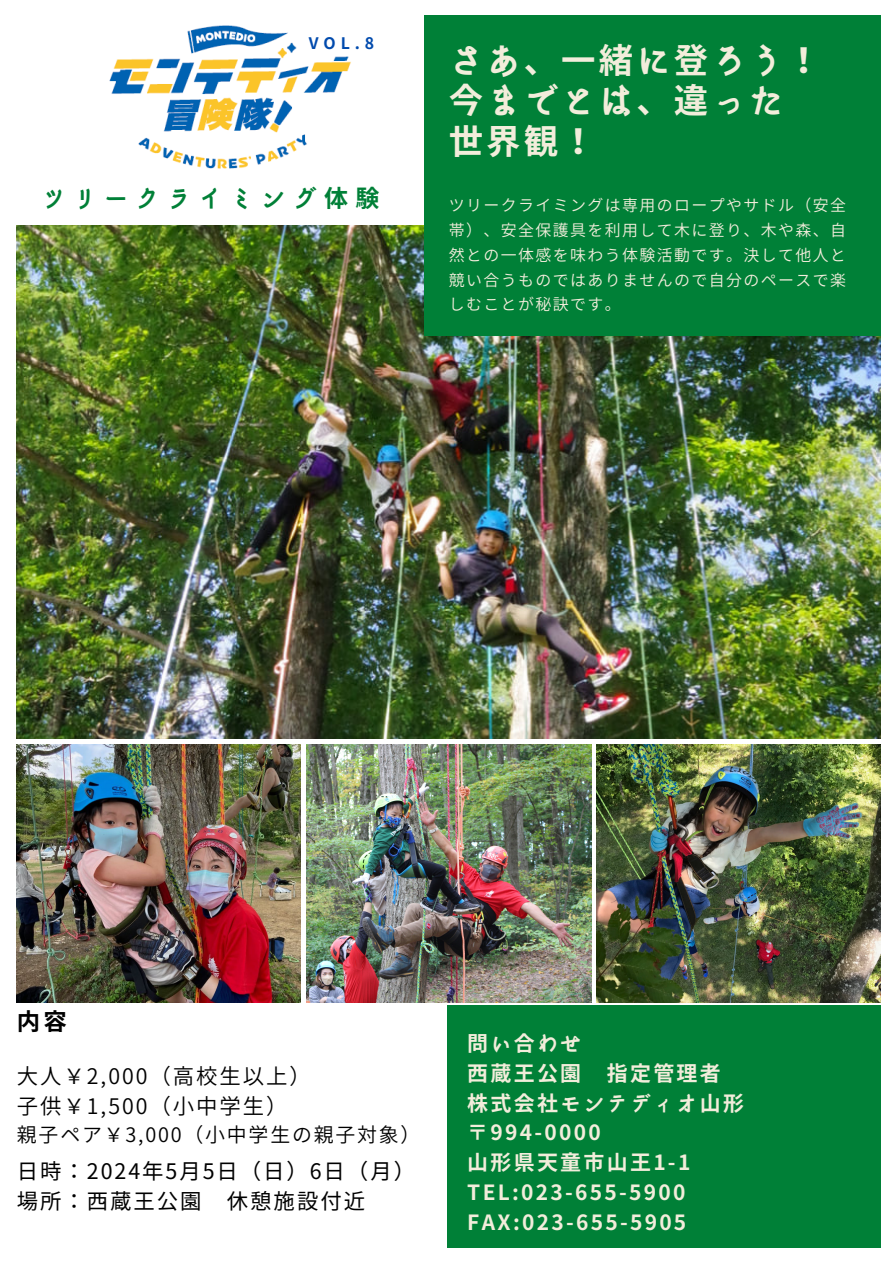
<style>
.page{position:relative;width:894px;height:1264px;background:#fff}
.page>*{position:absolute;margin:0;border:0;box-sizing:border-box;transform-origin:0 0}
.t1{font:700 34.35px/40.5px "irohakaku C";letter-spacing:.09em;color:#f2eddb}
.t2{font:700 24px "irohakaku C";letter-spacing:.31em;color:#008037}
.t3{font:700 23.4px "irohakaku C";color:#000}
.t4{font:21.45px/30.2px "Source Han Sans JP";letter-spacing:.09em;color:#000}
.t5{font:21.45px/30.2px "Source Han Sans JP";letter-spacing:.09em;color:#000}
.t6{font:700 21px/29.7px "irohakaku C";letter-spacing:.11em;color:#f2eddb}
.t7{font:19.95px "Source Han Sans JP";letter-spacing:.09em;color:#000}
.t8{font:15.9px/24.8px "Source Han Sans JP";letter-spacing:.09em;color:#f2eddb}
.t9{font:700 15.9px "irohakaku C";color:#004aad}
</style>
<div class="page">
<img style="left:17px;top:225px;width:863px;height:513px">
<img style="left:17px;top:744px;width:283px;height:258px">
<img style="left:306px;top:744px;width:285px;height:258px">
<img style="left:596px;top:744px;width:284px;height:258px">
<div style="left:424px;top:15px;width:456px;height:320px;background:#008037"></div>
<div style="left:446px;top:1005px;width:434px;height:243px;background:#008037"></div>
<img style="left:109px;top:25px;width:242px;height:144px">
<h3 class="t9" style="left:309px;top:32px;width:67px">VOL.8</h3>
<h5 class="t2" style="left:41px;top:182px;width:339px">ツリークライミング体験</h5>
<h3 class="t1" style="left:448px;top:40px;width:373px">さあ、一緒に登ろう！今までとは、違った世界観！</h3>
<h4 class="t8" style="left:448px;top:192px;width:399px">ツリークライミングは専用のロープやサドル（安全帯）、安全保護具を利用して木に登り、木や森、自然との一体感を味わう体験活動です。決して他人と競い合うものではありませんので自分のペースで楽しむことが秘訣です。</h4>
<h1 class="t3" style="left:17px;top:1005px;width:51px">内容</h1>
<p class="t5" style="left:17px;top:1059px;width:295px">大人￥2,000（高校生以上）子供￥1,500（小中学生）</p>
<p class="t7" style="left:17px;top:1119px;width:405px">親子ペア￥3,000（小中学生の親子対象）</p>
<h2 class="t4" style="left:17px;top:1154px;width:399px">日時：2024年5月5日（日）6日（月）場所：西蔵王公園 休憩施設付近</h2>
<h4 class="t6" style="left:467px;top:1028px;width:278px">問い合わせ<br>西蔵王公園 指定管理者株式会社モンテディオ山形〒994-0000<br>山形県天童市山王1-1<br>TEL:023-655-5900<br>FAX:023-655-5905</h4>
</div>
